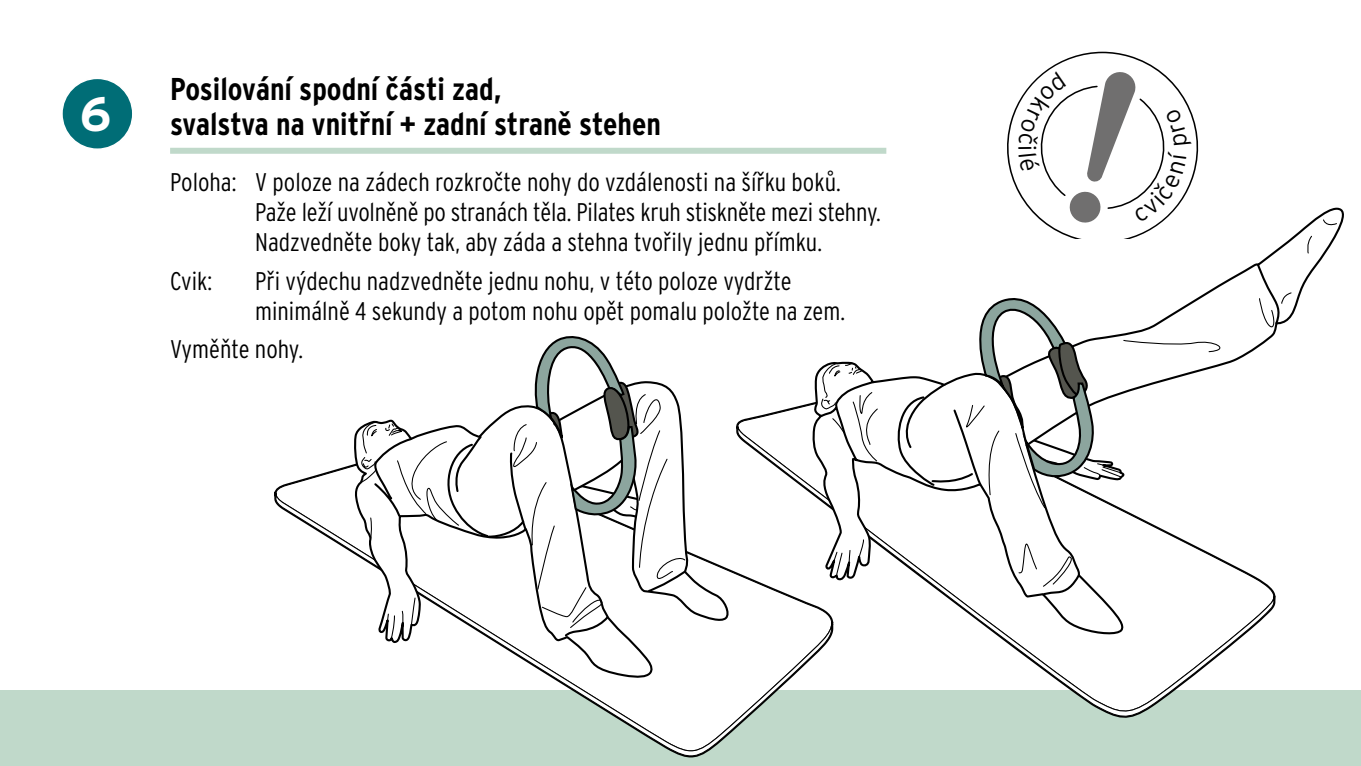
<style>
.page{position:relative;width:1361px;height:766px;background:#fff}
.page>*{position:absolute;margin:0;border:0;box-sizing:border-box;transform-origin:0 0}
.ID_M01_KREIS_SCHWARZ{font:700 48px "Interstate OT";color:#fff}
.id_headline_Übung_li{font:700 condensed 31.5px/35.4px "Interstate OT";color:#000}
.ID_FLIESSTEXT{font:300 condensed 25.5px/30px "Interstate OT";color:#000}
</style>
<div class="page">
<div style="left:0;top:690px;width:1361px;height:75px;background:#c0d9ca"></div>
<svg style="left:275px;top:482px;width:474px;height:275px"></svg>
<svg style="left:352px;top:427px;width:381px;height:256px"></svg>
<svg style="left:360px;top:336px;width:328px;height:303px"></svg>
<svg style="left:737px;top:425px;width:506px;height:292px"></svg>
<svg style="left:810px;top:207px;width:534px;height:429px"></svg>
<svg style="left:819px;top:362px;width:60px;height:213px"></svg>
<svg style="left:828px;top:219px;width:509px;height:158px"></svg>
<svg style="left:892px;top:288px;width:233px;height:308px"></svg>
<div style="left:170px;top:148px;width:716px;height:6px;background:#c0d9ca"></div>
<div style="left:62px;top:78px;width:71px;height:71px;background:#006d76;border-radius:50%"></div>
<div style="left:61px;top:78px;width:73px;height:72px;border:2px solid #fff;border-radius:50%"></div>
<svg style="left:1006px;top:52px;width:201px;height:187px"></svg>
<p class="ID_M01_KREIS_SCHWARZ" style="left:80px;top:85px;width:33px">6</p>
<p class="id_headline_Übung_li" style="left:170px;top:70px;width:492px">Posilování spodní části zad,<br>svalstva na vnitřní + zadní straně stehen</p>
<p class="ID_FLIESSTEXT" style="left:255px;top:167px;width:627px;text-indent:-85px">Poloha: V poloze na zádech rozkročte nohy do vzdálenosti na šířku boků.<br>Paže leží uvolněně po stranách těla. Pilates kruh stiskněte mezi stehny.<br>Nadzvedněte boky tak, aby záda a stehna tvořily jednu přímku.</p>
<p class="ID_FLIESSTEXT" style="left:170px;top:265px;width:44px">Cvik:</p>
<p class="ID_FLIESSTEXT" style="left:255px;top:265px;width:591px">Při výdechu nadzvedněte jednu nohu, v této poloze vydržte minimálně 4 sekundy a potom nohu opět pomalu položte na zem.</p>
<p class="ID_FLIESSTEXT" style="left:170px;top:334px;width:134px">Vyměňte nohy.</p>
</div>
